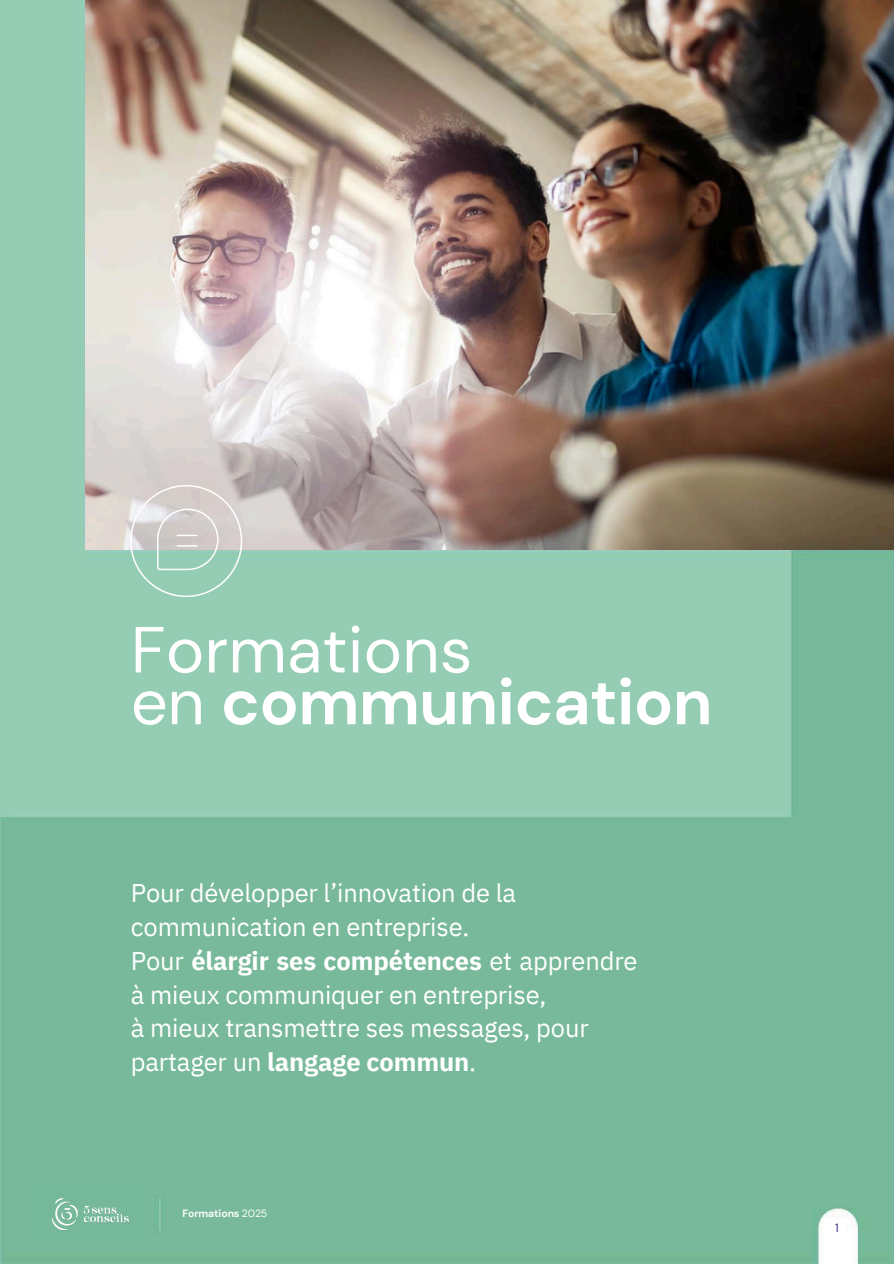
<style>
.page{position:relative;width:894px;height:1264px;background:#fff}
.page>*{position:absolute;margin:0;border:0;box-sizing:border-box;transform-origin:0 0}
.t1{font:700 64.95px/51.8px "DM Sans";letter-spacing:-.005em;color:#fff}
.t2{font:25.5px/33.8px "IBM Plex Sans";letter-spacing:-.005em;color:#fff}
.t3{font:11.85px "DM Sans";color:#3f358d}
.t4{font:700 10.5px "DM Sans";letter-spacing:-.005em;color:#fff}
.s1{font-weight:400}
.s2{font-weight:700}
</style>
<div class="page">
<img style="left:0;top:0;width:893px;height:1263px">
<img style="left:86px;top:0;width:807px;height:549px">
<svg style="left:130px;top:485px;width:112px;height:112px;background:#bed1c6"></svg>
<div style="left:29px;top:1181px;width:115px;height:65px;background:#76b99a"></div>
<img style="left:51px;top:1198px;width:79px;height:33px">
<h1 class="t1" style="left:131px;top:623px;width:583px"><span class="s1">Formations<br>en</span> communication</h1>
<p class="t2" style="left:131px;top:874px;width:508px">Pour développer l’innovation de la communication en entreprise.<br>Pour <span class="s2">élargir ses compétences</span> et apprendre à mieux communiquer en entreprise,<br>à mieux transmettre ses messages, pour partager un <span class="s2">langage commun</span>.</p>
<p class="t4" style="left:182px;top:1206px;width:86px">Formations <span class="s1">2025</span></p>
<p class="t3" style="left:834px;top:1220px;width:5px">1</p>
</div>
